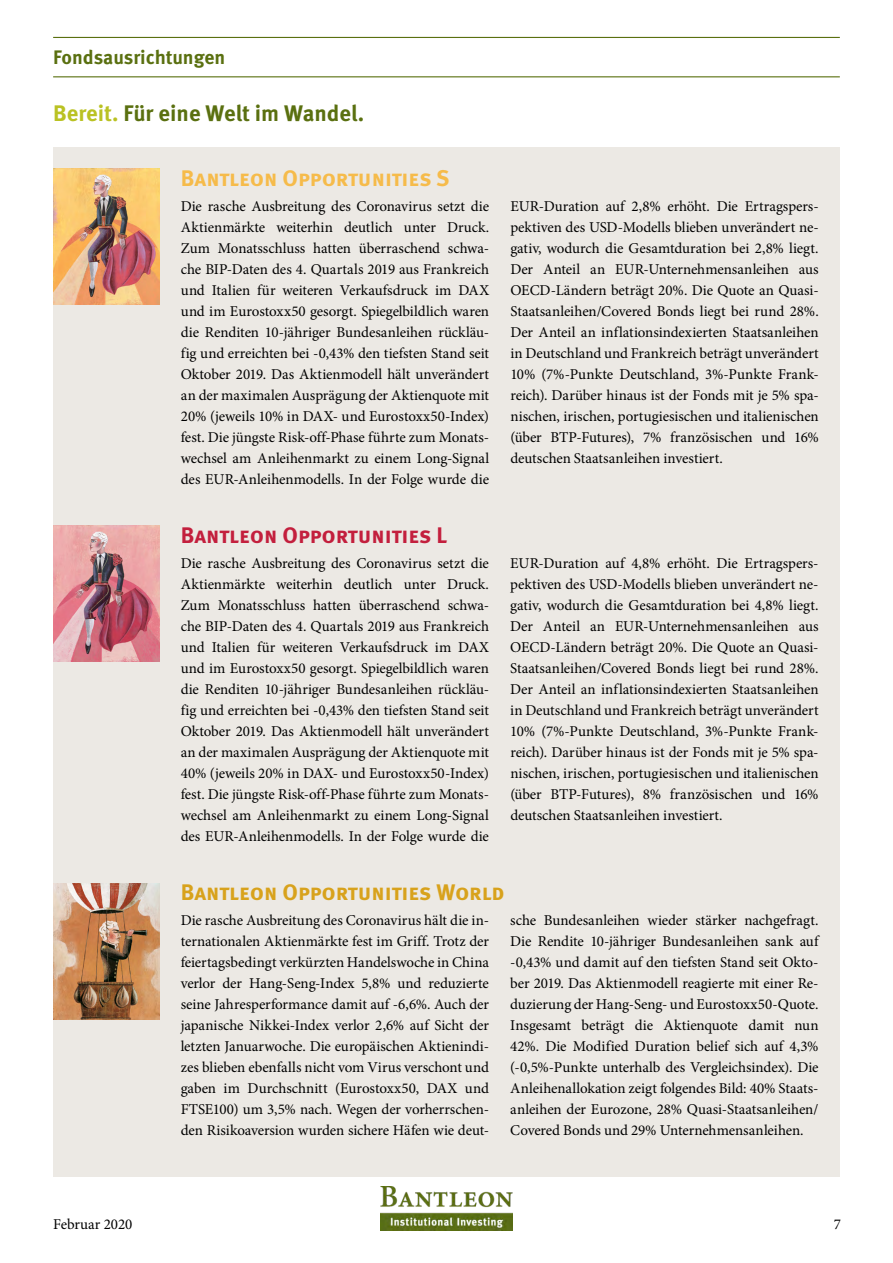
<style>
.page{position:relative;width:893px;height:1263px;background:#fff}
.page>*{position:absolute;margin:0;border:0;box-sizing:border-box;transform-origin:0 0}
.t1{font:700 22.5px "Meta OT";color:#5a7010}
.t2{font:700 22.5px "Meta OT";letter-spacing:-.01em;color:#d8a21c}
.t3{font:700 22.5px "Meta OT";letter-spacing:-.01em;color:#f6bb4a}
.t4{font:700 22.5px "Meta OT";letter-spacing:-.01em;color:#c31f3d}
.t5{font:700 19.5px "Meta OT";letter-spacing:-.005em;color:#5a7010}
.t6{font:15px/21px "Minion Pro";letter-spacing:-.005em;color:#000;text-align:justify}
.s1{color:#bac223}
</style>
<div class="page">
<div style="left:53px;top:148px;width:787px;height:1029px;background:#ece9e4"></div>
<hr style="left:53px;top:37px;width:787px;height:1px;background:#5a7010">
<hr style="left:53px;top:76px;width:787px;height:1px;background:#5a7010">
<img style="left:380px;top:1186px;width:133px;height:44px">
<img style="left:53px;top:169px;width:106px;height:136px">
<img style="left:53px;top:526px;width:106px;height:136px">
<img style="left:53px;top:883px;width:106px;height:136px">
<h2 class="t5" style="left:53px;top:44px;width:174px">Fondsausrichtungen</h2>
<h1 class="t1" style="left:53px;top:98px;width:313px"><span class="s1">Bereit.</span> Für eine Welt im Wandel.</h1>
<h1 class="t3" style="left:181px;top:163px;width:270px">Bantleon Opportunities S</h1>
<p class="t6" style="left:181px;top:195px;width:310px">Die rasche Ausbreitung des Coronavirus setzt die Aktienmärkte weiterhin deutlich unter Druck.<br>Zum Monatsschluss hatten überraschend schwa&shy;che BIP-Daten des 4. Quartals 2019 aus Frankreich und Italien für weiteren Verkaufsdruck im DAX und im Eurostoxx50 gesorgt. Spiegelbildlich waren die Renditen 10-jähriger Bundesanleihen rückläu&shy;fig und erreichten bei -0,43% den tiefsten Stand seit Oktober 2019. Das Aktienmodell hält unverändert an der maximalen Ausprägung der Aktienquote mit 20% (jeweils 10% in DAX- und Eurostoxx50-Index) fest. Die jüngste Risk-off-Phase führte zum Monats&shy;wechsel am Anleihenmarkt zu einem Long-Signal des EUR-Anleihenmodells. In der Folge wurde die</p>
<p class="t6" style="left:510px;top:195px;width:310px;text-align:left">EUR-Duration auf 2,8% erhöht. Die Ertragspers&shy;pektiven des USD-Modells blieben unverändert ne&shy;gativ, wodurch die Gesamtduration bei 2,8% liegt.<br>Der Anteil an EUR-Unternehmensanleihen aus OECD-Ländern beträgt 20%. Die Quote an Quasi-- Staatsanleihen/Covered Bonds liegt bei rund 28%.<br>Der Anteil an inflationsindexierten Staatsanleihen in Deutschland und Frankreich beträgt unverändert 10% (7%-Punkte Deutschland, 3%-Punkte Frank&shy;reich). Darüber hinaus ist der Fonds mit je 5% spa&shy;nischen, irischen, portugiesischen und italienischen (über BTP-Futures), 7% französischen und 16% deutschen Staatsanleihen investiert.</p>
<h1 class="t4" style="left:181px;top:520px;width:268px">Bantleon Opportunities L</h1>
<p class="t6" style="left:181px;top:552px;width:310px">Die rasche Ausbreitung des Coronavirus setzt die Aktienmärkte weiterhin deutlich unter Druck.<br>Zum Monatsschluss hatten überraschend schwa&shy;che BIP-Daten des 4. Quartals 2019 aus Frankreich und Italien für weiteren Verkaufsdruck im DAX und im Eurostoxx50 gesorgt. Spiegelbildlich waren die Renditen 10-jähriger Bundesanleihen rückläu&shy;fig und erreichten bei -0,43% den tiefsten Stand seit Oktober 2019. Das Aktienmodell hält unverändert an der maximalen Ausprägung der Aktienquote mit 40% (jeweils 20% in DAX- und Eurostoxx50-Index) fest. Die jüngste Risk-off-Phase führte zum Monats&shy;wechsel am Anleihenmarkt zu einem Long-Signal des EUR-Anleihenmodells. In der Folge wurde die</p>
<p class="t6" style="left:510px;top:552px;width:310px;text-align:left">EUR-Duration auf 4,8% erhöht. Die Ertragspers&shy;pektiven des USD-Modells blieben unverändert ne&shy;gativ, wodurch die Gesamtduration bei 4,8% liegt.<br>Der Anteil an EUR-Unternehmensanleihen aus OECD-Ländern beträgt 20%. Die Quote an Quasi-- Staatsanleihen/Covered Bonds liegt bei rund 28%.<br>Der Anteil an inflationsindexierten Staatsanleihen in Deutschland und Frankreich beträgt unverändert 10% (7%-Punkte Deutschland, 3%-Punkte Frank&shy;reich). Darüber hinaus ist der Fonds mit je 5% spa&shy;nischen, irischen, portugiesischen und italienischen (über BTP-Futures), 8% französischen und 16% deutschen Staatsanleihen investiert.</p>
<h1 class="t2" style="left:181px;top:877px;width:326px">Bantleon Opportunities World</h1>
<p class="t6" style="left:181px;top:909px;width:310px">Die rasche Ausbreitung des Coronavirus hält die in&shy;ternationalen Aktienmärkte fest im Griff. Trotz der feiertagsbedingt verkürzten Handelswoche in China verlor der Hang-Seng-Index 5,8% und reduzierte seine Jahresperformance damit auf -6,6%. Auch der japanische Nikkei-Index verlor 2,6% auf Sicht der letzten Januarwoche. Die europäischen Aktienindi&shy;zes blieben ebenfalls nicht vom Virus verschont und gaben im Durchschnitt (Eurostoxx50, DAX und FTSE100) um 3,5% nach. Wegen der vorherrschen&shy;den Risikoaversion wurden sichere Häfen wie deut-</p>
<p class="t6" style="left:510px;top:909px;width:311px">sche Bundesanleihen wieder stärker nachgefragt.<br>Die Rendite 10-jähriger Bundesanleihen sank auf -0,43% und damit auf den tiefsten Stand seit Okto&shy;ber 2019. Das Aktienmodell reagierte mit einer Re&shy;duzierung der Hang-Seng- und Eurostoxx50-Quote.<br>Insgesamt beträgt die Aktienquote damit nun 42%. Die Modified Duration belief sich auf 4,3% (-0,5%-Punkte unterhalb des Vergleichsindex). Die Anleihenallokation zeigt folgendes Bild: 40% Staats&shy;anleihen der Eurozone, 28% Quasi-Staatsanleihen/ Covered Bonds und 29% Unternehmensanleihen.</p>
<p class="t6" style="left:53px;top:1214px;width:81px">Februar 2020</p>
<p class="t6" style="left:834px;top:1214px;width:9px">7</p>
</div>
